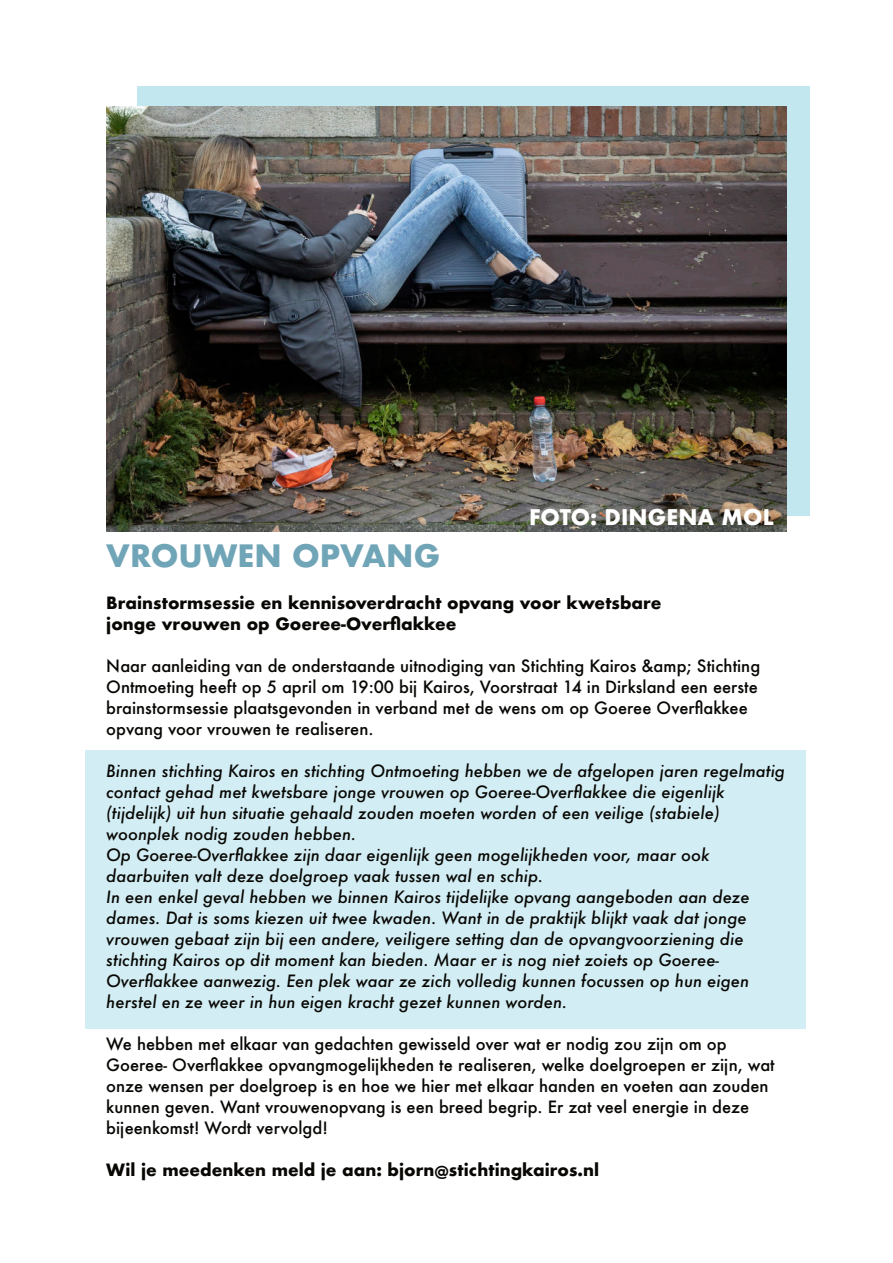
<style>
.page{position:relative;width:893px;height:1263px;background:#fff}
.page>*{position:absolute;margin:0;border:0;box-sizing:border-box;transform-origin:0 0}
.t1{font:700 30px "Futura";color:#70a5b7}
.t2{font:700 21px "Futura";color:#fff}
.t3{font:italic 500 16.5px/21px "Futura";color:#080704}
.t4{font:500 16.5px/21px "Futura";color:#080704}
.t5{font:700 16.5px/21px "Futura";color:#080704}
</style>
<div class="page">
<div style="left:85px;top:750px;width:720px;height:279px;background:#d2edf3"></div>
<hr style="left:0;top:67px;width:1px;height:219px;background:#c3e7ef">
<div style="left:138px;top:86px;width:672px;height:429px;background:#c3e7ef"></div>
<img style="left:106px;top:106px;width:680px;height:426px">
<h1 class="t1" style="left:106px;top:534px;width:336px">VROUWEN OPVANG</h1>
<p class="t2" style="left:529px;top:502px;width:246px">FOTO: DINGENA MOL</p>
<p class="t5" style="left:106px;top:592px;width:557px">Brainstormsessie en kennisoverdracht opvang voor kwetsbare jonge vrouwen op Goeree-Overflakkee</p>
<p class="t4" style="left:106px;top:655px;width:655px">Naar aanleiding van de onderstaande uitnodiging van Stichting Kairos &amp;amp; Stichting Ontmoeting heeft op 5 april om 19:00 bĳ Kairos, Voorstraat 14 in Dirksland een eerste brainstormsessie plaatsgevonden in verband met de wens om op Goeree Overflakkee opvang voor vrouwen te realiseren.</p>
<p class="t3" style="left:106px;top:760px;width:680px">Binnen stichting Kairos en stichting Ontmoeting hebben we de afgelopen jaren regelmatig contact gehad met kwetsbare jonge vrouwen op Goeree-Overflakkee die eigenlĳk (tĳdelĳk) uit hun situatie gehaald zouden moeten worden of een veilige (stabiele) woonplek nodig zouden hebben.<br>Op Goeree-Overflakkee zĳn daar eigenlĳk geen mogelĳkheden voor, maar ook daarbuiten valt deze doelgroep vaak tussen wal en schip.<br>In een enkel geval hebben we binnen Kairos tĳdelĳke opvang aangeboden aan deze dames. Dat is soms kiezen uit twee kwaden. Want in de praktĳk blĳkt vaak dat jonge vrouwen gebaat zĳn bĳ een andere, veiligere setting dan de opvangvoorziening die stichting Kairos op dit moment kan bieden. Maar er is nog niet zoiets op Goeree-Overflakkee aanwezig. Een plek waar ze zich volledig kunnen focussen op hun eigen herstel en ze weer in hun eigen kracht gezet kunnen worden.</p>
<p class="t4" style="left:106px;top:1033px;width:670px">We hebben met elkaar van gedachten gewisseld over wat er nodig zou zĳn om op Goeree- Overflakkee opvangmogelĳkheden te realiseren, welke doelgroepen er zĳn, wat onze wensen per doelgroep is en hoe we hier met elkaar handen en voeten aan zouden kunnen geven. Want vrouwenopvang is een breed begrip. Er zat veel energie in deze bĳeenkomst! Wordt vervolgd!</p>
<p class="t5" style="left:106px;top:1159px;width:494px">Wil je meedenken meld je aan: bjorn@stichtingkairos.nl</p>
</div>
